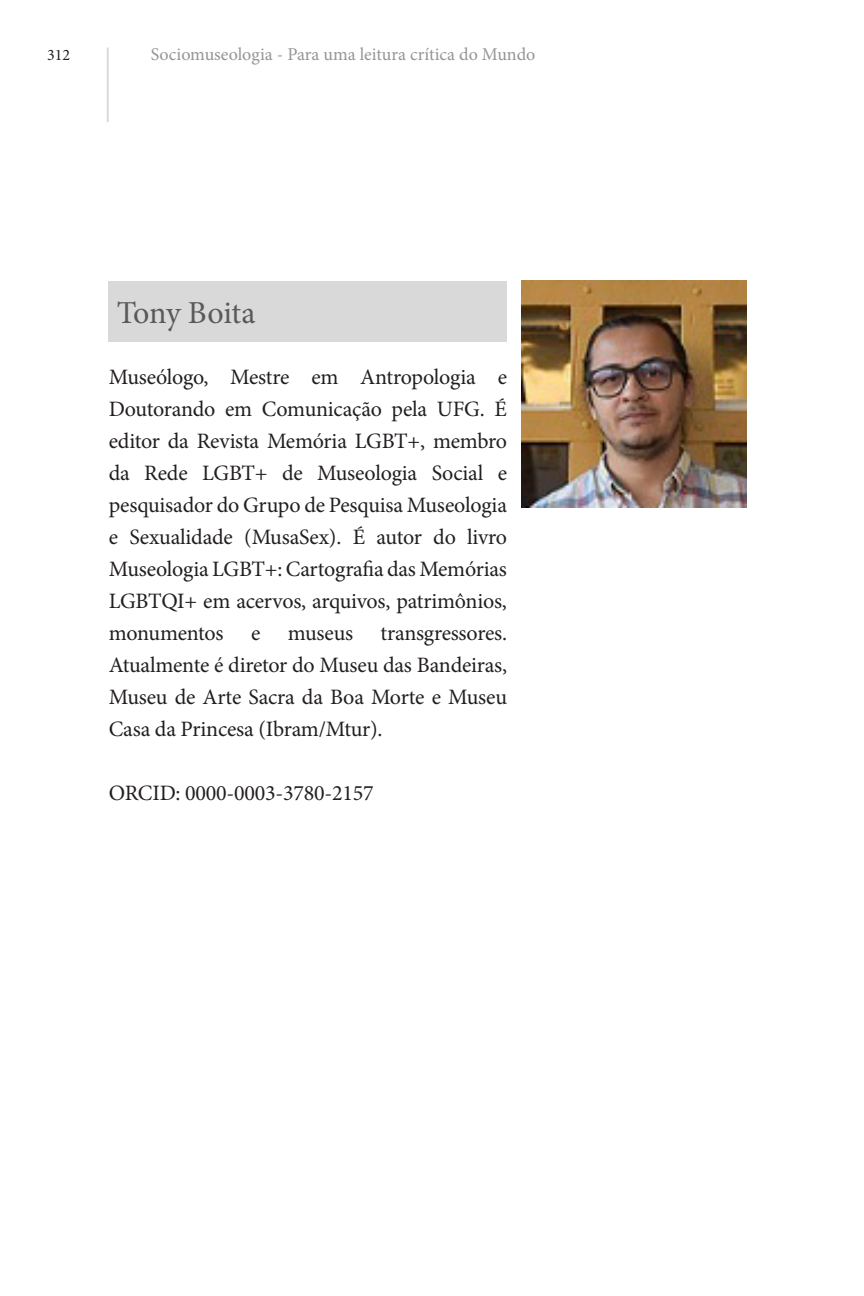
<style>
.page{position:relative;width:864px;height:1296px;background:#fff}
.page>*{position:absolute;margin:0;border:0;box-sizing:border-box;transform-origin:0 0}
.footnote_text{font:32px "Minion Pro";letter-spacing:-.01em;color:#595959}
.texto{font:22px/32px "Minion Pro";letter-spacing:-.01em;color:#231f20;text-align:justify}
.t1{font:18px "Minion Pro";color:#939598}
.t2{font:16px "Minion Pro";color:#231f20}
</style>
<div class="page">
<hr style="left:107px;top:48px;width:2px;height:74px;background:#d9d9d9">
<div style="left:109px;top:281px;width:398px;height:60px;background:#d9d9d9"></div>
<img style="left:522px;top:281px;width:225px;height:227px">
<p class="t2" style="left:47px;top:44px;width:25px">312</p>
<p class="t1" style="left:151px;top:42px;width:386px">Sociomuseologia - Para uma leitura crítica do Mundo</p>
<p class="footnote_text" style="left:117px;top:291px;width:140px">Tony Boita</p>
<p class="texto" style="left:109px;top:361px;width:400px">Museólogo, Mestre em Antropologia e Doutorando em Comunicação pela UFG. É editor da Revista Memória LGBT+, membro da Rede LGBT+ de Museologia Social e pesquisador do Grupo de Pesquisa Museologia e Sexualidade (MusaSex). É autor do livro Museologia LGBT+: Cartografia das Memórias LGBTQI+ em acervos, arquivos, patrimônios, monumentos e museus transgressores.<br>Atualmente é diretor do Museu das Bandeiras, Museu de Arte Sacra da Boa Morte e Museu Casa da Princesa (Ibram/Mtur).</p>
<p class="texto" style="left:109px;top:777px;width:266px">ORCID: 0000-0003-3780-2157</p>
</div>
